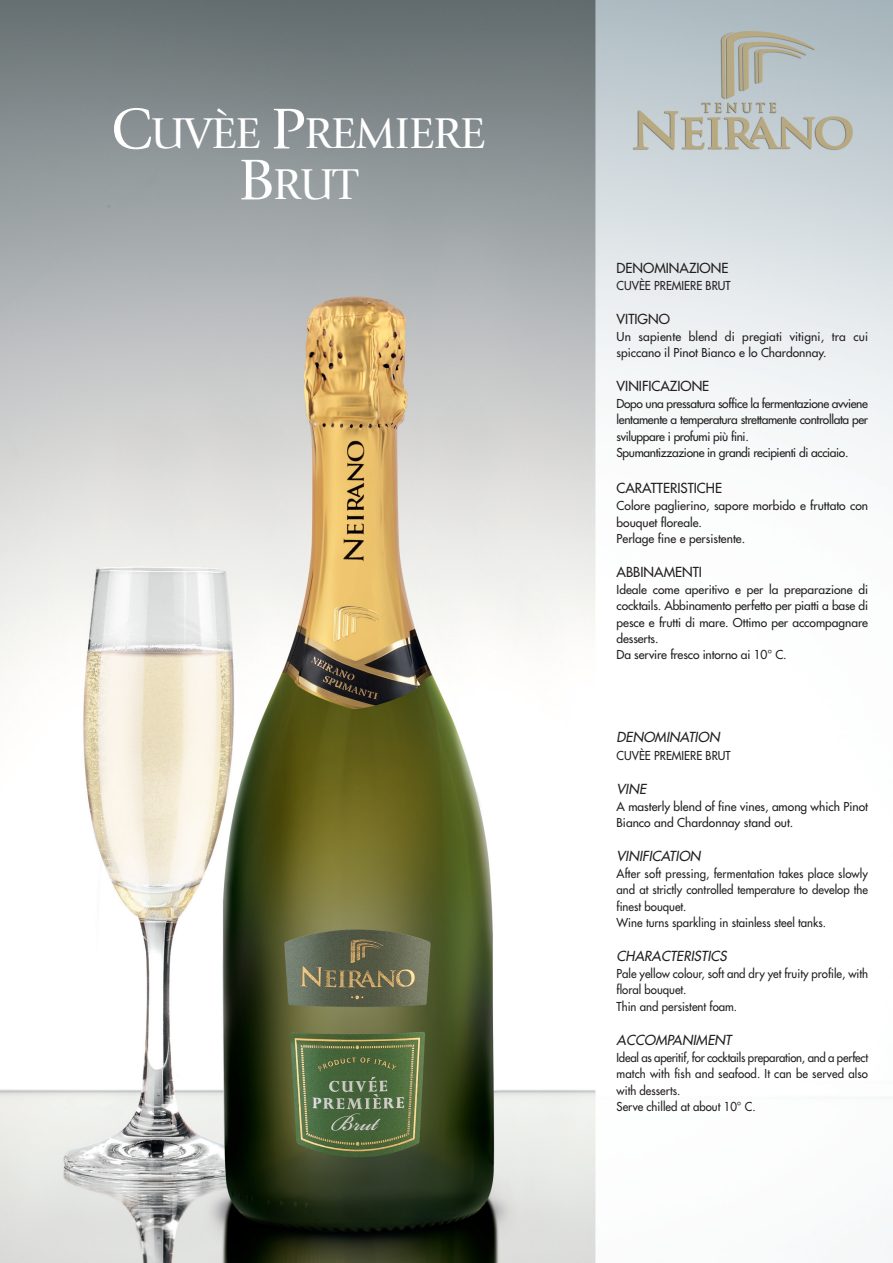
<style>
.page{position:relative;width:893px;height:1263px;background:#fff}
.page>*{position:absolute;margin:0;border:0;box-sizing:border-box;transform-origin:0 0}
.t1{font:45px/51px "Giovanni";letter-spacing:-.015em;color:#fff;text-align:center}
.t2{font:13.5px "Futura";color:#231f20}
.t3{font:italic 13.5px "Futura";letter-spacing:.005em;color:#231f20}
.t4{font:12px/16.4px "Futura";color:#231f20;scale:.95 1}
.t5{font:12px/16.4px "Futura";color:#231f20}
.t6{font:12px/16.4px "Futura";letter-spacing:-.03em;color:#231f20}
.s1{font-size:60px}
</style>
<div class="page">
<img style="left:0;top:0;width:892px;height:1263px">
<h1 class="t1" style="left:111px;top:111px;width:376px"><span class="s1">C</span>UVÈE <span class="s1">P</span>REMIERE<br><span class="s1">B</span>RUT</h1>
<p class="t2" style="left:616px;top:261px;width:113px">DENOMINAZIONE</p>
<p class="t4" style="left:616px;top:278px;width:122px">CUVÈE PREMIERE BRUT</p>
<p class="t2" style="left:616px;top:312px;width:55px">VITIGNO</p>
<p class="t5" style="left:616px;top:329px;width:253px">Un sapiente blend di pregiati vitigni, tra cui spiccano il Pinot Bianco e lo Chardonnay.</p>
<p class="t2" style="left:616px;top:379px;width:94px">VINIFICAZIONE</p>
<p class="t6" style="left:616px;top:396px;width:253px">Dopo una pressatura soffice la fermentazione avviene lentamente a temperatura strettamente controllata per sviluppare i profumi più fini.<br>Spumantizzazione in grandi recipienti di acciaio.</p>
<p class="t2" style="left:616px;top:482px;width:107px">CARATTERISTICHE</p>
<p class="t5" style="left:616px;top:499px;width:253px">Colore paglierino, sapore morbido e fruttato con bouquet floreale.<br>Perlage fine e persistente.</p>
<p class="t2" style="left:616px;top:565px;width:87px">ABBINAMENTI</p>
<p class="t5" style="left:616px;top:582px;width:253px">Ideale come aperitivo e per la preparazione di cocktails. Abbinamento perfetto per piatti a base di pesce e frutti di mare. Ottimo per accompagnare desserts.<br>Da servire fresco intorno ai 10° C.</p>
<p class="t3" style="left:616px;top:731px;width:107px">DENOMINATION</p>
<p class="t4" style="left:616px;top:748px;width:122px">CUVÈE PREMIERE BRUT</p>
<p class="t3" style="left:616px;top:782px;width:33px">VINE</p>
<p class="t5" style="left:616px;top:799px;width:253px">A masterly blend of fine vines, among which Pinot<br>Bianco and Chardonnay stand out.</p>
<p class="t3" style="left:616px;top:849px;width:88px">VINIFICATION</p>
<p class="t4" style="left:616px;top:866px;width:266px">After soft pressing, fermentation takes place slowly and at strictly controlled temperature to develop the finest bouquet.<br>Wine turns sparkling in stainless steel tanks.</p>
<p class="t3" style="left:616px;top:949px;width:114px">CHARACTERISTICS</p>
<p class="t4" style="left:616px;top:966px;width:266px">Pale yellow colour, soft and dry yet fruity profile, with floral bouquet.<br>Thin and persistent foam.</p>
<p class="t3" style="left:616px;top:1033px;width:119px">ACCOMPANIMENT</p>
<p class="t4" style="left:616px;top:1050px;width:266px">Ideal as aperitif, for cocktails preparation, and a perfect match with fish and seafood. It can be served also with desserts.<br>Serve chilled at about 10° C.</p>
</div>
